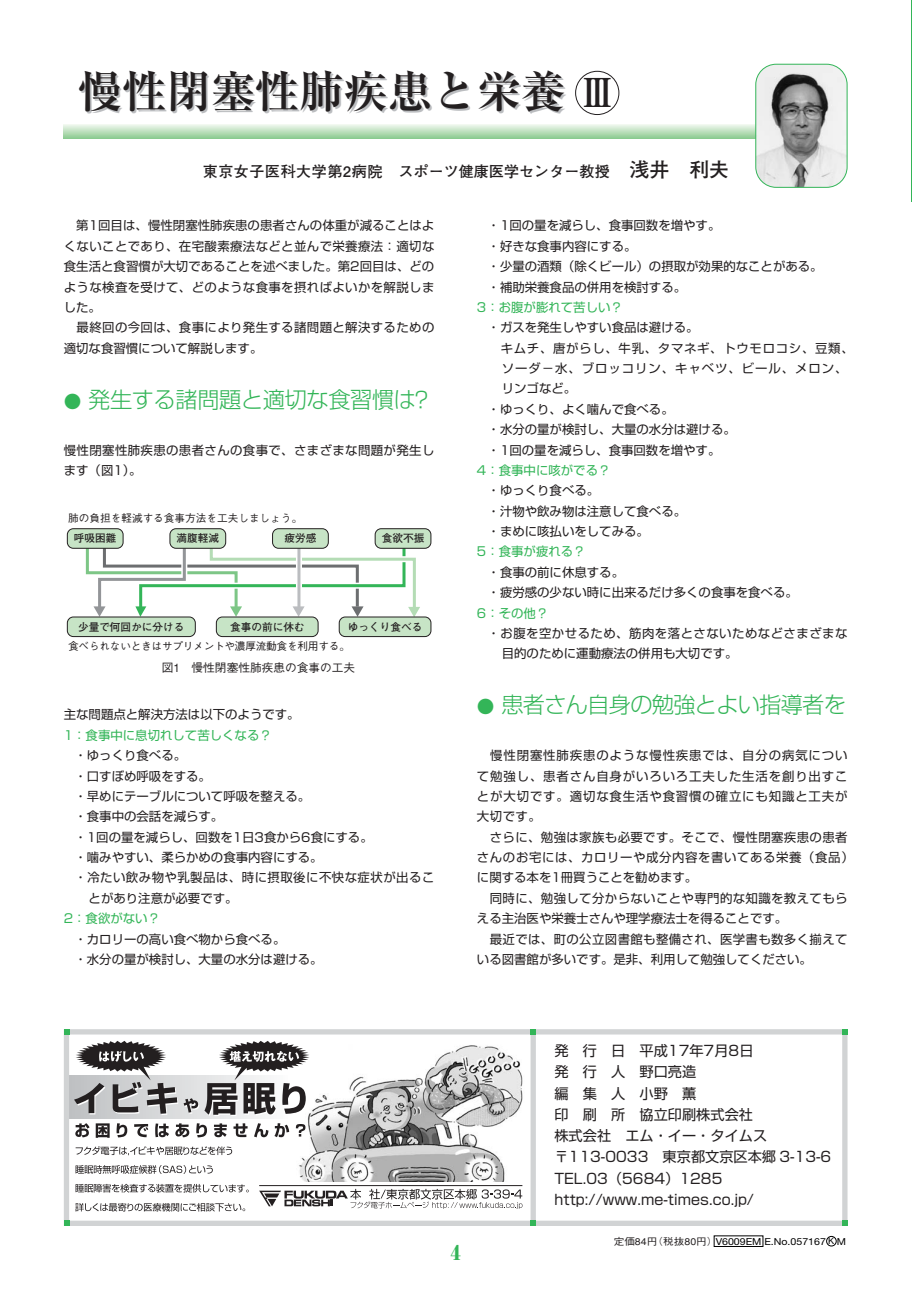
<style>
.page{position:relative;width:912px;height:1290px;background:#fff}
.page>*{position:absolute;margin:0;border:0;box-sizing:border-box;transform-origin:0 0}
.t1{font:700 44.25px "Ryumin";color:#231f20}
.t2{font:300 22.12px "Shin Go";letter-spacing:-.03em;color:#33b558}
.t3{font:900 20px "Ryumin";color:#33b558}
.t4{font:700 15.12px "Futo Go B101";color:#231f20}
.t5{font:14.12px/21.2px "Shin Go";color:#231f20}
.t6{font:12.38px/20.4px "Shin Go";color:#231f20}
.t7{font:12.38px/20.4px "Shin Go";letter-spacing:.03em;color:#231f20}
.t8{font:12.38px/20.4px "Shin Go";letter-spacing:.035em;color:#231f20}
.t9{font:12.38px "Shin Go";color:#33b558}
.t10{font:12.38px "Shin Go";letter-spacing:.055em;color:#231f20}
.t11{font:12.38px "Shin Go";letter-spacing:.075em;color:#231f20}
.t12{font:500 11.75px "Gothic BBB";color:#231f20}
.t13{font:700 10.62px "Futo Go B101";color:#231f20}
.t14{font:500 10.62px "Gothic BBB";letter-spacing:-.02em;color:#231f20}
.t15{font:500 10.62px "Gothic BBB";color:#231f20}
.t16{font:9.62px "Helvetica Neue";color:#000;scale:1.1 1}
.t17{font:500 9.62px "Gothic BBB";color:#231f20;scale:1.1 1}
.s1{font-size:39.88px}
.s2{font-size:19.88px}
.s3{font-size:17.75px}
.s4{font-size:9px}
</style>
<div class="page">
<hr style="left:911px;top:0;width:1px;height:202px;background:#33b558">
<div style="left:575px;top:71px;width:44px;height:44px;border:1px solid #231f20;border-radius:50%"></div>
<svg style="left:64px;top:124px;width:691px;height:14px;background:#c1e2c2"></svg>
<img style="left:299px;top:1045px;width:224px;height:136px">
<div style="left:67px;top:1076px;width:220px;height:42px;background:linear-gradient(to right,#bdbfc1,#fbfbfb)"></div>
<svg style="left:259px;top:1189px;width:263px;height:20px"></svg>
<hr style="left:259px;top:1185px;width:263px;height:1px;background:#231f20">
<svg style="left:76px;top:1146px;width:156px;height:9px"></svg>
<svg style="left:75px;top:1165px;width:138px;height:9px"></svg>
<svg style="left:74px;top:1041px;width:235px;height:75px"></svg>
<svg style="left:75px;top:1123px;width:53px;height:15px"></svg>
<svg style="left:134px;top:1124px;width:15px;height:14px"></svg>
<svg style="left:155px;top:1123px;width:35px;height:15px"></svg>
<svg style="left:196px;top:1123px;width:11px;height:15px"></svg>
<svg style="left:214px;top:1123px;width:34px;height:15px"></svg>
<svg style="left:254px;top:1123px;width:36px;height:15px"></svg>
<svg style="left:296px;top:1124px;width:10px;height:14px"></svg>
<svg style="left:75px;top:1184px;width:174px;height:9px"></svg>
<svg style="left:75px;top:1203px;width:170px;height:9px"></svg>
<div style="left:64px;top:1029px;width:783px;height:197px;border:5px solid #d1d3d4"></div>
<div style="left:530px;top:1031px;width:5px;height:195px;background:#d1d3d4"></div>
<svg style="left:64px;top:1029px;width:6px;height:6px"></svg>
<svg style="left:64px;top:1220px;width:6px;height:6px"></svg>
<svg style="left:841px;top:1029px;width:6px;height:6px"></svg>
<svg style="left:841px;top:1220px;width:6px;height:6px"></svg>
<svg style="left:530px;top:1029px;width:6px;height:6px"></svg>
<svg style="left:530px;top:1220px;width:6px;height:6px"></svg>
<div style="left:713px;top:1236px;width:50px;height:11px;border:1px solid #000"></div>
<div style="left:826px;top:1236px;width:10px;height:10px;border:1px solid #000;border-radius:50%"></div>
<img style="left:755px;top:64px;width:91px;height:123px;border-radius:20px">
<div style="left:755px;top:64px;width:92px;height:124px;border:1px solid #33b558;border-radius:20px"></div>
<svg style="left:84px;top:541px;width:336px;height:76px"></svg>
<div style="left:67px;top:529px;width:56px;height:19px;background:#c7e4c6;border:1px solid #231f20;border-radius:6px"></div>
<div style="left:67px;top:617px;width:128px;height:20px;background:#c7e4c6;border:1px solid #231f20;border-radius:6px"></div>
<div style="left:216px;top:617px;width:102px;height:20px;background:#c7e4c6;border:1px solid #231f20;border-radius:6px"></div>
<div style="left:339px;top:617px;width:92px;height:20px;background:#c7e4c6;border:1px solid #231f20;border-radius:6px"></div>
<div style="left:170px;top:529px;width:56px;height:19px;background:#c7e4c6;border:1px solid #231f20;border-radius:6px"></div>
<div style="left:272px;top:529px;width:56px;height:19px;background:#c7e4c6;border:1px solid #231f20;border-radius:6px"></div>
<div style="left:375px;top:529px;width:56px;height:19px;background:#c7e4c6;border:1px solid #231f20;border-radius:6px"></div>
<h1 class="t1" style="left:78px;top:76px;width:540px">慢性閉塞性肺疾患と栄養 <span class="s1">Ⅲ</span></h1>
<p class="t4" style="left:203px;top:165px;width:528px">東京女子医科大学第2病院　スポーツ健康医学センター教授 <span class="s2">浅井　利夫</span></p>
<p class="t6" style="left:64px;top:217px;width:372px;text-align:justify;text-indent:12px">第1回目は、慢性閉塞性肺疾患の患者さんの体重が減ることはよくないことであり、在宅酸素療法などと並んで栄養療法：適切な食生活と食習慣が大切であることを述べました。第2回目は、どのような検査を受けて、どのような食事を摂ればよいかを解説しました。</p>
<p class="t7" style="left:64px;top:319px;width:372px;text-indent:13px">最終回の今回は、食事により発生する諸問題と解決するための適切な食習慣について解説します。</p>
<h2 class="t2" style="left:64px;top:391px;width:370px"><span class="s3">●</span> 発生する諸問題と適切な食習慣は？</h2>
<p class="t7" style="left:64px;top:441px;width:372px">慢性閉塞性肺疾患の患者さんの食事で、さまざまな問題が発生します（図1）。</p>
<p class="t15" style="left:68px;top:514px;width:235px">肺の負担を軽減する食事方法を工夫しましょう。</p>
<p class="t13" style="left:74px;top:534px;width:44px">呼吸困難</p>
<p class="t13" style="left:176px;top:534px;width:44px">満腹軽減</p>
<p class="t13" style="left:284px;top:534px;width:33px">疲労感</p>
<p class="t13" style="left:381px;top:534px;width:44px">食欲不振</p>
<p class="t13" style="left:78px;top:623px;width:108px">少量で何回かに分ける</p>
<p class="t13" style="left:230px;top:623px;width:76px">食事の前に休む</p>
<p class="t13" style="left:348px;top:623px;width:76px">ゆっくり食べる</p>
<p class="t14" style="left:68px;top:642px;width:283px">食べられないときはサプリメントや濃厚流動食を利用する。</p>
<p class="t12" style="left:162px;top:664px;width:195px">図1　慢性閉塞性肺疾患の食事の工夫</p>
<p class="t6" style="left:64px;top:706px;width:237px">主な問題点と解決方法は以下のようです。</p>
<p class="t9" style="left:64px;top:730px;width:209px">1：食事中に息切れして苦しくなる？</p>
<p class="t6" style="left:74px;top:747px;width:113px">・ゆっくり食べる。</p>
<p class="t6" style="left:74px;top:767px;width:138px">・口すぼめ呼吸をする。</p>
<p class="t6" style="left:74px;top:787px;width:237px">・早めにテーブルについて呼吸を整える。</p>
<p class="t6" style="left:74px;top:808px;width:150px">・食事中の会話を減らす。</p>
<p class="t6" style="left:74px;top:828px;width:300px">・1回の量を減らし、回数を1日3食から6食にする。</p>
<p class="t6" style="left:74px;top:849px;width:250px">・噛みやすい、柔らかめの食事内容にする。</p>
<p class="t8" style="left:74px;top:869px;width:361px">・冷たい飲み物や乳製品は、時に摂取後に不快な症状が出るこ</p>
<p class="t6" style="left:89px;top:889px;width:150px">とがあり注意が必要です。</p>
<p class="t9" style="left:64px;top:914px;width:98px">2：食欲がない？</p>
<p class="t6" style="left:74px;top:930px;width:250px">・カロリーの高い食べ物から食べる。<br>・水分の量が検討し、大量の水分は避ける。</p>
<p class="t6" style="left:487px;top:217px;width:336px">・1回の量を減らし、食事回数を増やす。<br>・好きな食事内容にする。<br>・少量の酒類（除くビール）の摂取が効果的なことがある。・補助栄養食品の併用を検討する。</p>
<p class="t9" style="left:477px;top:303px;width:147px">3：お腹が膨れて苦しい？</p>
<p class="t6" style="left:487px;top:319px;width:212px">・ガスを発生しやすい食品は避ける。</p>
<p class="t10" style="left:500px;top:343px;width:354px">キムチ、唐がらし、牛乳、タマネギ、トウモロコシ、豆類、</p>
<p class="t11" style="left:501px;top:364px;width:347px">ソーダ－水、ブロッコリン、キャベツ、ビール、メロン、</p>
<p class="t6" style="left:501px;top:380px;width:76px">リンゴなど。</p>
<p class="t6" style="left:487px;top:400px;width:188px">・ゆっくり、よく噛んで食べる。</p>
<p class="t6" style="left:487px;top:421px;width:250px">・水分の量が検討し、大量の水分は避ける。</p>
<p class="t6" style="left:487px;top:441px;width:234px">・1回の量を減らし、食事回数を増やす。</p>
<p class="t9" style="left:477px;top:466px;width:135px">4：食事中に咳がでる？</p>
<p class="t6" style="left:487px;top:482px;width:200px">・ゆっくり食べる。<br>・汁物や飲み物は注意して食べる。・まめに咳払いをしてみる。</p>
<p class="t9" style="left:477px;top:547px;width:110px">5：食事が疲れる？</p>
<p class="t6" style="left:487px;top:563px;width:312px">・食事の前に休息する。<br>・疲労感の少ない時に出来るだけ多くの食事を食べる。</p>
<p class="t9" style="left:477px;top:608px;width:73px">6：その他？</p>
<p class="t8" style="left:501px;top:624px;width:347px;text-indent:-14px">・お腹を空かせるため、筋肉を落とさないためなどさまざまな目的のために運動療法の併用も大切です。</p>
<h2 class="t2" style="left:477px;top:697px;width:370px"><span class="s3">●</span> 患者さん自身の勉強とよい指導者を</h2>
<p class="t6" style="left:477px;top:747px;width:372px;text-align:justify;text-indent:13px">慢性閉塞性肺疾患のような慢性疾患では、自分の病気について勉強し、患者さん自身がいろいろ工夫した生活を創り出すことが大切です。適切な食生活や食習慣の確立にも知識と工夫が大切です。</p>
<p class="t7" style="left:477px;top:828px;width:378px;text-indent:13px">さらに、勉強は家族も必要です。そこで、慢性閉塞疾患の患者さんのお宅には、カロリーや成分内容を書いてある栄養（食品）に関する本を1冊買うことを勧めます。</p>
<p class="t7" style="left:477px;top:889px;width:372px;text-indent:13px">同時に、勉強して分からないことや専門的な知識を教えてもらえる主治医や栄養士さんや理学療法士を得ることです。</p>
<p class="t7" style="left:477px;top:930px;width:372px;text-indent:13px">最近では、町の公立図書館も整備され、医学書も数多く揃えている図書館が多いです。是非、利用して勉強してください。</p>
<h3 class="t3" style="left:450px;top:1246px;width:11px">4</h3>
<p class="t5" style="left:554px;top:1042px;width:278px">発　行　日　平成17年7月8日<br>発　行　人　野口亮造<br>編　集　人　小野　薫<br>印　刷　所　協立印刷株式会社<br>株式会社　エム・イー・タイムス〒113-0033 東京都文京区本郷 3-13-6<br>TEL.03（5684）1285 http://www.me-times.co.jp/</p>
<p class="t17" style="left:613px;top:1238px;width:96px">定価84円（税抜80円）</p>
<p class="t16" style="left:715px;top:1238px;width:120px">V6009EM E.No.057167 <span class="s4">K</span> M</p>
</div>
